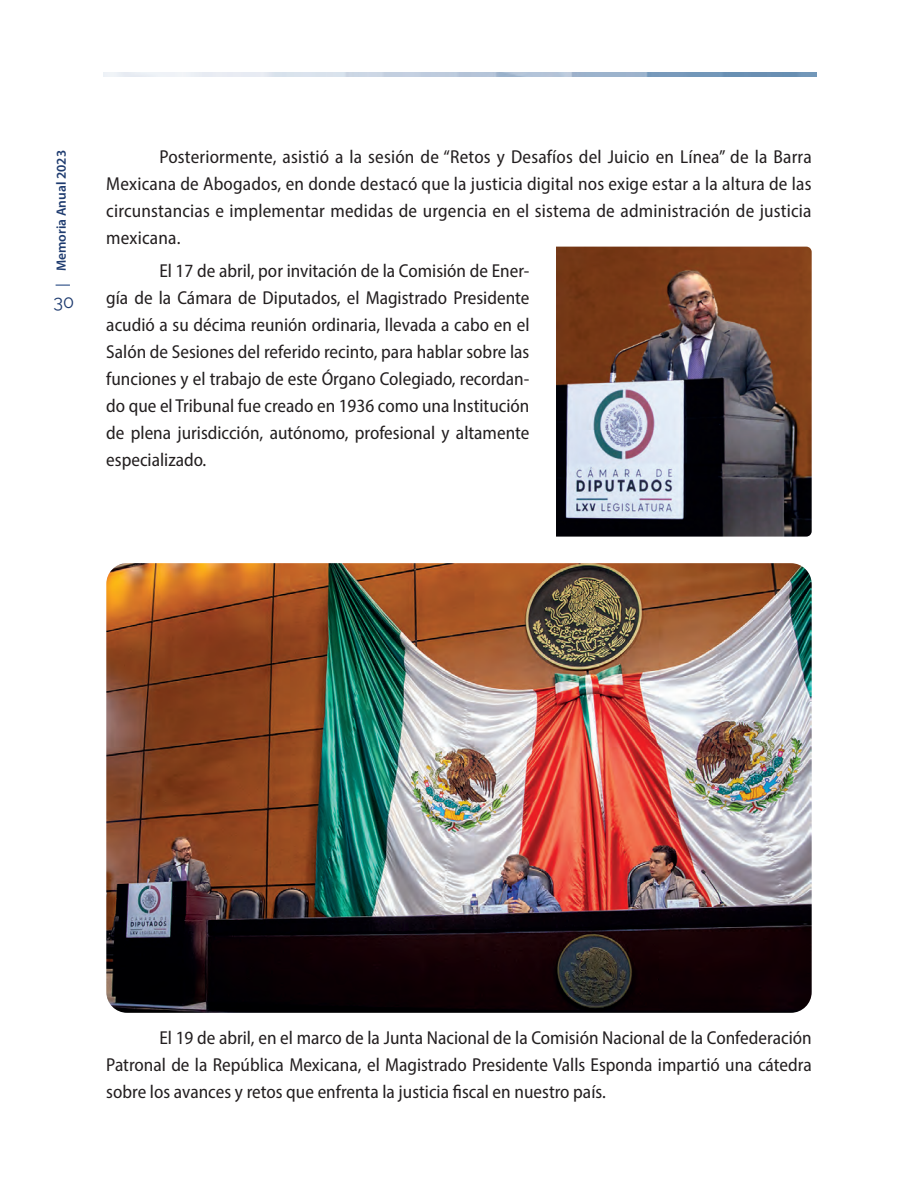
<style>
.page{position:relative;width:918px;height:1188px;background:#fff}
.page>*{position:absolute;margin:0;border:0;box-sizing:border-box;transform-origin:0 0}
.t1{font:semi-condensed 18.75px/27px "Myriad Pro";color:#231f20;text-align:justify}
.t2{font:18px "Raleway";color:#1e3b6f}
.t3{font:600 13.5px "Myriad Pro";color:#1e3b6f}
</style>
<div class="page">
<svg style="left:56px;top:284px;width:14px;height:2px"></svg>
<img style="left:104px;top:72px;width:712px;height:5px">
<img style="left:556px;top:247px;width:256px;height:290px">
<img style="left:106px;top:563px;width:706px;height:450px">
<p class="t3" style="left:53px;top:271px;width:123px;rotate:-90deg">Memoria Anual 2023</p>
<p class="t1" style="left:106px;top:143px;width:707px;text-indent:53px">Posteriormente, asistió a la sesión de “Retos y Desafíos del Juicio en Línea” de la Barra Mexicana de Abogados, en donde destacó que la justicia digital nos exige estar a la altura de las circunstancias e implementar medidas de urgencia en el sistema de administración de justicia mexicana.</p>
<p class="t1" style="left:106px;top:257px;width:425px;text-indent:53px">El 17 de abril, por invitación de la Comisión de Ener&shy;gía de la Cámara de Diputados, el Magistrado Presidente acudió a su décima reunión ordinaria, llevada a cabo en el Salón de Sesiones del referido recinto, para hablar sobre las funciones y el trabajo de este Órgano Colegiado, recordan&shy;do que el Tribunal fue creado en 1936 como una Institución de plena jurisdicción, autónomo, profesional y altamente especializado.</p>
<p class="t2" style="left:54px;top:292px;width:22px">30</p>
<p class="t1" style="left:106px;top:1024px;width:707px;text-indent:53px">El 19 de abril, en el marco de la Junta Nacional de la Comisión Nacional de la Confederación Patronal de la República Mexicana, el Magistrado Presidente Valls Esponda impartió una cátedra sobre los avances y retos que enfrenta la justicia fiscal en nuestro país.</p>
</div>
